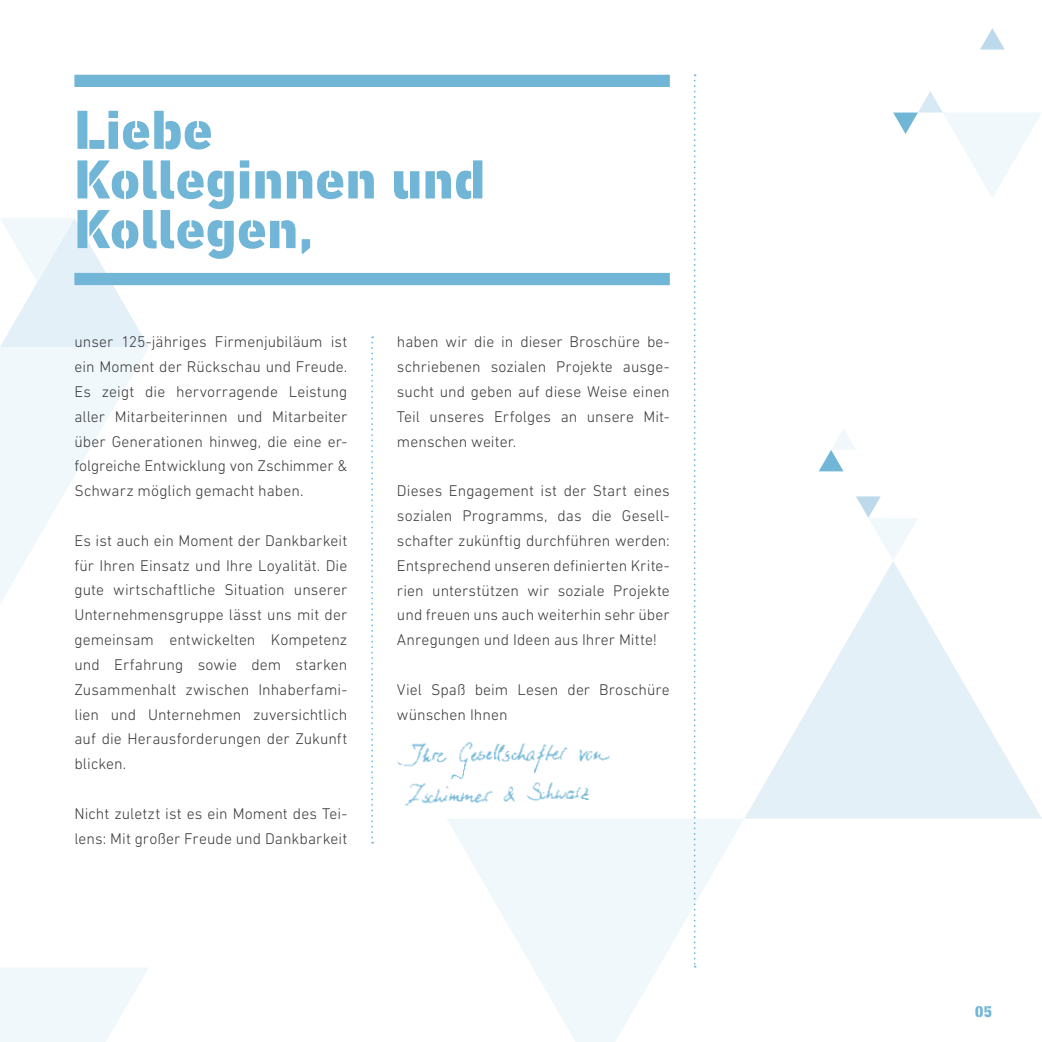
<style>
.page{position:relative;width:1042px;height:1042px;background:#fff}
.page>*{position:absolute;margin:0;border:0;box-sizing:border-box;transform-origin:0 0}
.t1{font:800 56px/49.7px "DIN Next Stencil";letter-spacing:.005em;color:#71b6d6}
.t2{font:300 15.75px/24.8px "DIN Next LT Pro";letter-spacing:.005em;color:#3a3a39;text-align:justify}
.t3{font:800 15.75px "DIN Next Stencil";color:#71b6d6}
</style>
<div class="page">
<svg style="left:744px;top:561px;width:298px;height:258px"></svg>
<svg style="left:0;top:968px;width:148px;height:74px"></svg>
<svg style="left:447px;top:819px;width:297px;height:223px;fill:#f1f8fb"></svg>
<svg style="left:0;top:218px;width:149px;height:386px"></svg>
<svg style="left:893px;top:91px;width:148px;height:107px"></svg>
<svg style="left:819px;top:429px;width:36px;height:42px"></svg>
<svg style="left:980px;top:28px;width:25px;height:22px"></svg>
<svg style="left:856px;top:496px;width:61px;height:64px"></svg>
<svg style="left:371px;top:336px;width:2px;height:507px"></svg>
<svg style="left:694px;top:74px;width:1px;height:893px"></svg>
<div style="left:74px;top:75px;width:596px;height:12px;background:#71b6d6"></div>
<div style="left:74px;top:273px;width:596px;height:12px;background:#71b6d6"></div>
<img style="left:397px;top:742px;width:213px;height:64px">
<h1 class="t1" style="left:74px;top:107px;width:412px">Liebe<br>Kolleginnen und<br>Kollegen,</h1>
<p class="t2" style="left:74px;top:329px;width:274px">unser 125-jähriges Firmenjubiläum ist ein Moment der Rückschau und Freude.<br>Es zeigt die hervorragende Leistung aller Mitarbeiterinnen und Mitarbeiter über Generationen hinweg, die eine er&shy;folgreiche Entwicklung von Zschimmer &amp; Schwarz möglich gemacht haben.</p>
<p class="t2" style="left:74px;top:528px;width:274px">Es ist auch ein Moment der Dankbarkeit für Ihren Einsatz und Ihre Loyalität. Die gute wirtschaftliche Situation unserer Unternehmensgruppe lässt uns mit der gemeinsam entwickelten Kompetenz und Erfahrung sowie dem starken Zusammenhalt zwischen Inhaberfami&shy;lien und Unternehmen zuversichtlich auf die Herausforderungen der Zukunft blicken.</p>
<p class="t2" style="left:74px;top:801px;width:274px">Nicht zuletzt ist es ein Moment des Tei&shy;lens: Mit großer Freude und Dankbarkeit</p>
<p class="t2" style="left:397px;top:329px;width:274px">haben wir die in dieser Broschüre be&shy;schriebenen sozialen Projekte ausge&shy;sucht und geben auf diese Weise einen Teil unseres Erfolges an unsere Mit&shy;menschen weiter.</p>
<p class="t2" style="left:397px;top:478px;width:274px">Dieses Engagement ist der Start eines sozialen Programms, das die Gesell&shy;schafter zukünftig durchführen werden:<br>Entsprechend unseren definierten Krite&shy;rien unterstützen wir soziale Projekte und freuen uns auch weiterhin sehr über Anregungen und Ideen aus Ihrer Mitte!</p>
<p class="t2" style="left:397px;top:677px;width:274px">Viel Spaß beim Lesen der Broschüre wünschen Ihnen</p>
<p class="t3" style="left:974px;top:1002px;width:19px">05</p>
</div>
